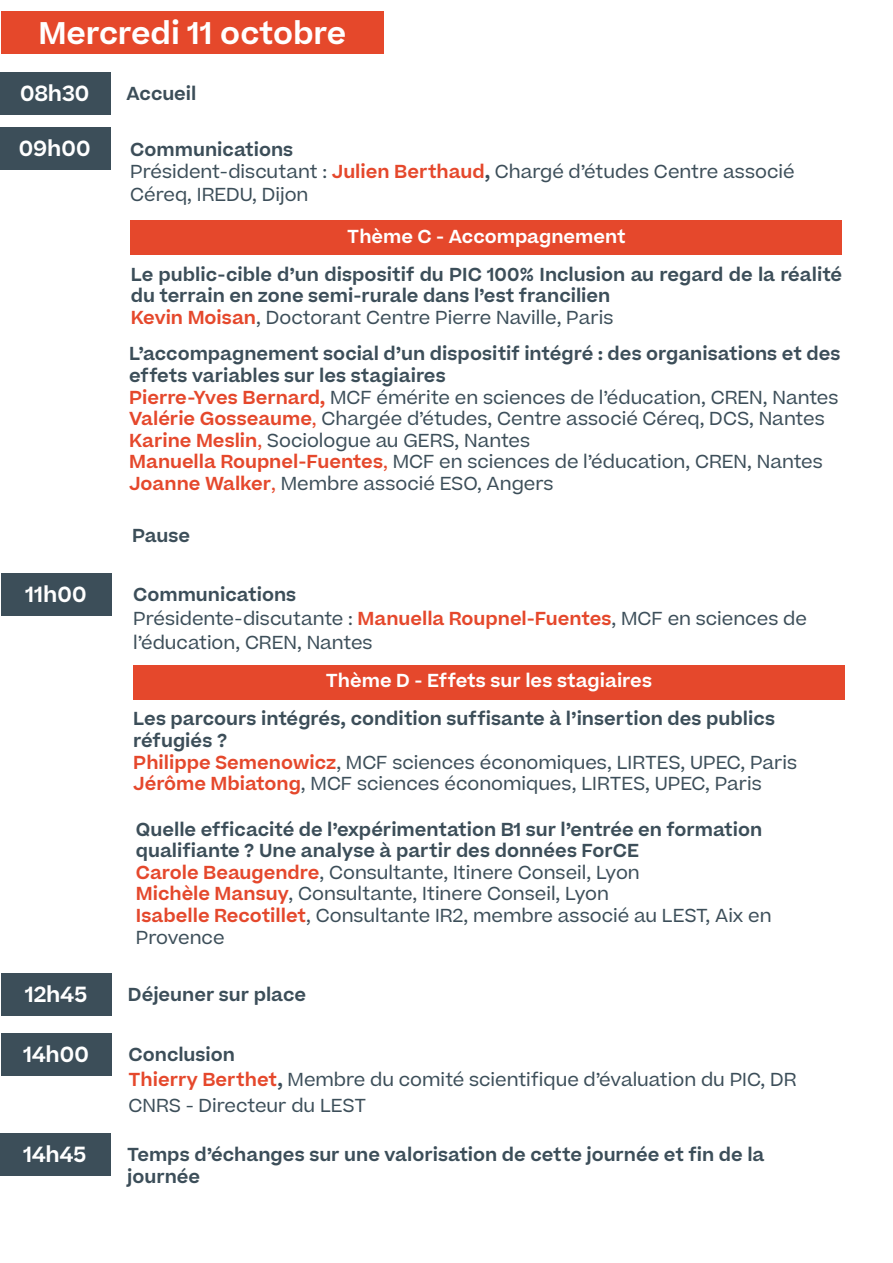
<style>
.page{position:relative;width:893px;height:1263px;background:#fff}
.page>*{position:absolute;margin:0;border:0;box-sizing:border-box;transform-origin:0 0}
.t1{font:600 30px "Beatrice";color:#fff}
.t2{font:600 21px "Beatrice";color:#fff}
.t3{font:18px/21.6px "Beatrice";color:#3c4e59}
.t4{font:600 18px/21.6px "Beatrice";color:#3c4e59}
.t5{font:600 18px "Beatrice";color:#fff}
.s1{font-weight:600}
.s2{font-weight:600;color:#e5482c}
.s3{color:#e5482c}
.s4{font-weight:400}
.s5{font-weight:600;color:#e4482c}
</style>
<div class="page">
<div style="left:1px;top:11px;width:383px;height:43px;background:#e5482b"></div>
<div style="left:0;top:72px;width:110px;height:42px;background:#3c4e59"></div>
<div style="left:131px;top:220px;width:711px;height:34px;background:#e5482c"></div>
<div style="left:0;top:128px;width:110px;height:42px;background:#3c4e59"></div>
<div style="left:1px;top:573px;width:110px;height:43px;background:#3c4e59"></div>
<div style="left:133px;top:665px;width:712px;height:34px;background:#e5482c"></div>
<div style="left:1px;top:1033px;width:110px;height:42px;background:#3c4e59"></div>
<div style="left:0;top:1133px;width:110px;height:42px;background:#3c4e59"></div>
<div style="left:1px;top:973px;width:110px;height:43px;background:#3c4e59"></div>
<h1 class="t1" style="left:38px;top:13px;width:309px">Mercredi 11 octobre</h1>
<p class="t2" style="left:20px;top:79px;width:71px">08h30</p>
<p class="t4" style="left:126px;top:83px;width:71px">Accueil</p>
<p class="t2" style="left:19px;top:135px;width:74px">09h00</p>
<p class="t3" style="left:130px;top:138px;width:666px;line-height:22.5px"><span class="s1">Communications<br></span>Président-discutant : <span class="s2">Julien Berthaud</span><span class="s1">,</span> Chargé d’études Centre associé<br>Céreq, IREDU, Dijon</p>
<p class="t5" style="left:347px;top:224px;width:280px">Thème C - Accompagnement</p>
<p class="t4" style="left:131px;top:263px;width:713px">Le public-cible d’un dispositif du PIC 100% Inclusion au regard de la réalité du terrain en zone semi-rurale dans l’est francilien<br><span class="s3">Kevin Moisan</span><span class="s4">, Doctorant Centre Pierre Naville, Paris</span></p>
<p class="t3" style="left:129px;top:343px;width:713px"><span class="s1">L’accompagnement social d’un dispositif intégré : des organisations et des effets variables sur les stagiaires<br></span><span class="s2">Pierre-Yves Bernard,</span> MCF émérite en sciences de l’éducation, CREN, Nantes <span class="s2">Valérie Gosseaume</span><span class="s3">,</span> Chargée d’études, Centre associé Céreq, DCS, Nantes <span class="s2">Karine Meslin</span><span class="s3">,</span> Sociologue au GERS, Nantes<br><span class="s2">Manuella Roupnel-Fuentes</span><span class="s3">,</span> MCF en sciences de l’éducation, CREN, Nantes <span class="s2">Joanne Walker</span><span class="s3">,</span> Membre associé ESO, Angers</p>
<p class="t4" style="left:132px;top:525px;width:59px">Pause</p>
<p class="t2" style="left:26px;top:580px;width:63px">11h00</p>
<p class="t3" style="left:133px;top:582px;width:675px;line-height:24px"><span class="s1">Communications<br></span>Présidente-discutante : <span class="s2">Manuella Roupnel-Fuentes</span>, MCF en sciences de l’éducation, CREN, Nantes</p>
<p class="t5" style="left:326px;top:669px;width:328px">Thème D - Effets sur les stagiaires</p>
<p class="t3" style="left:133px;top:708px;width:665px"><span class="s1">Les parcours intégrés, condition suffisante à l’insertion des publics réfugiés ?<br></span><span class="s2">Philippe Semenowicz</span>, MCF sciences économiques, LIRTES, UPEC, Paris <span class="s2">Jérôme Mbiatong</span>, MCF sciences économiques, LIRTES, UPEC, Paris</p>
<p class="t3" style="left:136px;top:818px;width:637px"><span class="s1">Quelle efficacité de l’expérimentation B1 sur l’entrée en formation qualifiante ? Une analyse à partir des données ForCE<br></span><span class="s2">Carole Beaugendre</span>, Consultante, Itinere Conseil, Lyon<br><span class="s5">Michèle Mansuy</span>, Consultante, Itinere Conseil, Lyon<br><span class="s5">Isabelle Recotillet</span>, Consultante IR2, membre associé au LEST, Aix en Provence</p>
<p class="t2" style="left:25px;top:980px;width:64px">12h45</p>
<p class="t4" style="left:128px;top:984px;width:180px">Déjeuner sur place</p>
<p class="t2" style="left:23px;top:1040px;width:67px">14h00</p>
<p class="t3" style="left:128px;top:1041px;width:669px;line-height:25.5px"><span class="s1">Conclusion<br></span><span class="s2">Thierry Berthet</span><span class="s1">,</span> Membre du comité scientifique d’évaluation du PIC, DR<br>CNRS - Directeur du LEST</p>
<p class="t2" style="left:23px;top:1140px;width:65px">14h45</p>
<p class="t4" style="left:127px;top:1143px;width:639px">Temps d’échanges sur une valorisation de cette journée et fin de la journée</p>
</div>
